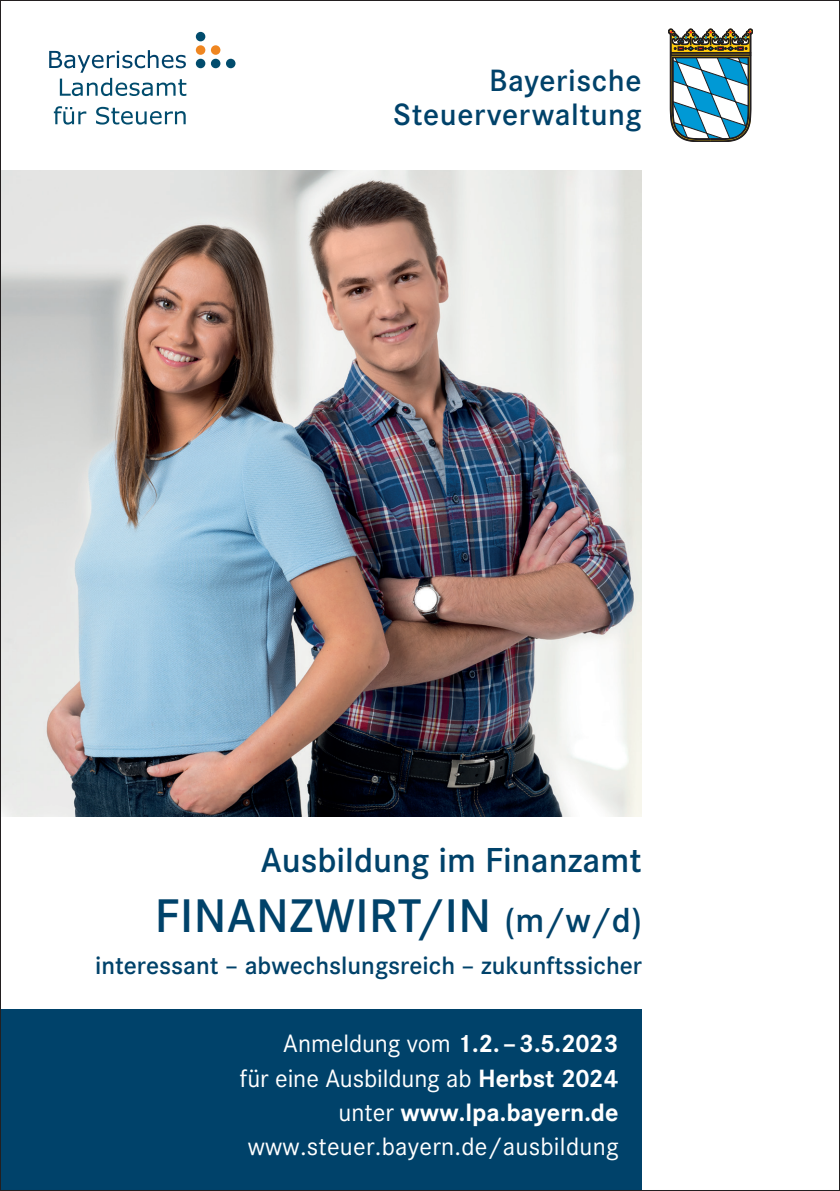
<style>
.page{position:relative;width:840px;height:1191px;background:#fff}
.page>*{position:absolute;margin:0;border:0;box-sizing:border-box;transform-origin:0 0}
.t1{font:600 49px "Corporate S Pro";letter-spacing:.01em;color:#00426a}
.t2{font:600 36px "Corporate S Pro";color:#00426a}
.t3{font:600 32px/34px "Corporate S Pro";letter-spacing:.02em;color:#00426a;text-align:right}
.t4{font:26px/34px "Corporate S Pro";letter-spacing:.01em;color:#fff;text-align:right}
.t5{font:600 26px "Corporate S Pro";color:#00426a}
.s1{font-size:36px}
.s2{font-weight:700}
</style>
<div class="page">
<div style="left:0;top:1009px;width:641px;height:182px;background:#00426a"></div>
<img style="left:2px;top:170px;width:639px;height:646px">
<svg style="left:668px;top:29px;width:84px;height:113px"></svg>
<div style="left:226px;top:59px;width:9px;height:9px;background:#014c6d;border-radius:50%"></div>
<div style="left:211px;top:59px;width:9px;height:9px;background:#014c6d;border-radius:50%"></div>
<div style="left:211px;top:45px;width:9px;height:10px;background:#ef8621;border-radius:50%"></div>
<div style="left:196px;top:59px;width:9px;height:9px;background:#014c6d;border-radius:50%"></div>
<div style="left:196px;top:45px;width:9px;height:10px;background:#ef8621;border-radius:50%"></div>
<div style="left:196px;top:32px;width:9px;height:9px;background:#014c6d;border-radius:50%"></div>
<svg style="left:49px;top:50px;width:137px;height:46px"></svg>
<svg style="left:54px;top:106px;width:32px;height:19px"></svg>
<svg style="left:96px;top:107px;width:89px;height:18px"></svg>
<p class="t3" style="left:393px;top:62px;width:250px">Bayerische<br>Steuerverwaltung</p>
<h2 class="t2" style="left:260px;top:833px;width:382px">Ausbildung im Finanzamt</h2>
<h1 class="t1" style="left:155px;top:879px;width:488px">FINANZWIRT/IN <span class="s1">(m/w/d)</span></h1>
<p class="t5" style="left:95px;top:946px;width:548px">interessant – abwechslungsreich – zukunftssicher</p>
<p class="t4" style="left:240px;top:1025px;width:380px">Anmeldung vom <span class="s2">1.2. – 3.5.2023<br></span>für eine Ausbildung ab <span class="s2">Herbst 2024 </span>unter <span class="s2">www.lpa.bayern.de </span>www.steuer.bayern.de/ausbildung</p>
</div>
